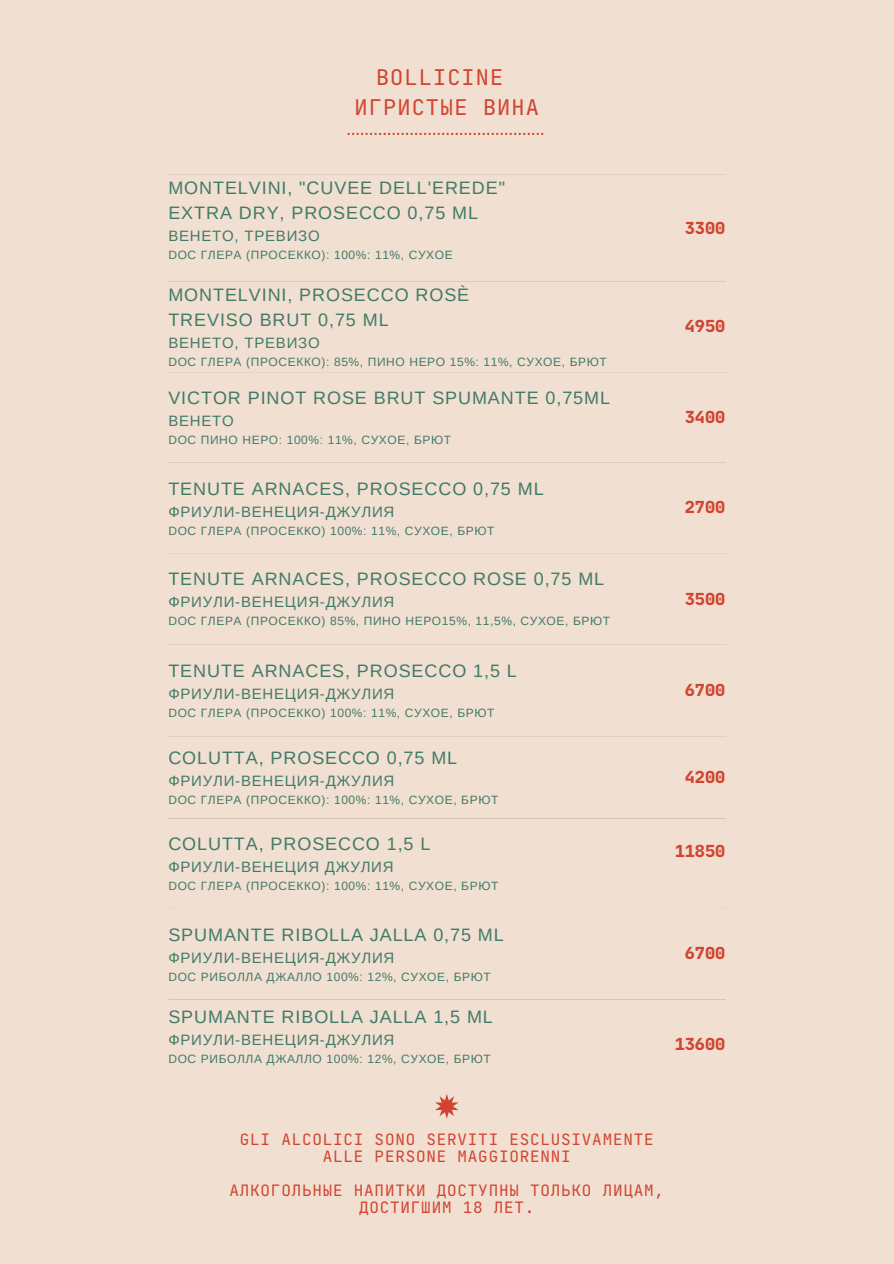
<style>
.page{position:relative;width:894px;height:1264px;background:#fff}
.page>*{position:absolute;margin:0;border:0;box-sizing:border-box;transform-origin:0 0}
.t1{font:21.9px/30.3px "Jet Brains Mono";letter-spacing:.05em;color:#d14430}
.t2{font:18px "Arimo";letter-spacing:.05em;color:#417b68}
.t3{font:800 expanded 16.8px "Jet Brains Mono";color:#d14430}
.t4{font:15.9px/16.8px "Jet Brains Mono";letter-spacing:.05em;color:#d14430;text-align:center}
.t5{font:15px "Arimo";letter-spacing:.05em;color:#417b68}
.t6{font:12px "Arimo";letter-spacing:.05em;color:#417b68}
</style>
<div class="page">
<div style="left:0;top:0;width:893px;height:1263px;background:#f1dfd1"></div>
<svg style="left:435px;top:1094px;width:23px;height:24px"></svg>
<svg style="left:347px;top:133px;width:196px;height:2px"></svg>
<h1 class="t1" style="left:354px;top:62px;width:186px;text-indent:21px">BOLLICINE<br>ИГРИСТЫЕ ВИНА</h1>
<p class="t2" style="left:168px;top:178px;width:338px">MONTELVINI, "CUVEE DELL'EREDE"</p>
<p class="t2" style="left:168px;top:203px;width:311px">EXTRA DRY, PROSECCO 0,75 ML</p>
<p class="t5" style="left:168px;top:228px;width:153px">ВЕНЕТО, ТРЕВИЗО</p>
<p class="t6" style="left:168px;top:248px;width:286px">DOC ГЛЕРА (ПРОСЕККО): 100%: 11%, СУХОЕ</p>
<p class="t2" style="left:168px;top:285px;width:302px">MONTELVINI, PROSECCO ROSÈ</p>
<p class="t2" style="left:168px;top:310px;width:222px">TREVISO BRUT 0,75 ML</p>
<p class="t5" style="left:168px;top:334px;width:153px">ВЕНЕТО, ТРЕВИЗО</p>
<p class="t6" style="left:168px;top:355px;width:440px">DOC ГЛЕРА (ПРОСЕККО): 85%, ПИНО НЕРО 15%: 11%, СУХОЕ, БРЮТ</p>
<p class="t2" style="left:168px;top:388px;width:443px">VICTOR PINOT ROSE BRUT SPUMANTE 0,75ML</p>
<p class="t5" style="left:168px;top:413px;width:67px">ВЕНЕТО</p>
<p class="t6" style="left:168px;top:433px;width:284px">DOC ПИНО НЕРО: 100%: 11%, СУХОЕ, БРЮТ</p>
<p class="t2" style="left:168px;top:478px;width:376px">TENUTE ARNACES, PROSECCO 0,75 ML</p>
<p class="t5" style="left:168px;top:503px;width:227px">ФРИУЛИ-ВЕНЕЦИЯ-ДЖУЛИЯ</p>
<p class="t6" style="left:168px;top:524px;width:327px">DOC ГЛЕРА (ПРОСЕККО) 100%: 11%, СУХОЕ, БРЮТ</p>
<p class="t2" style="left:168px;top:569px;width:437px">TENUTE ARNACES, PROSECCO ROSE 0,75 ML</p>
<p class="t5" style="left:168px;top:593px;width:227px">ФРИУЛИ-ВЕНЕЦИЯ-ДЖУЛИЯ</p>
<p class="t6" style="left:168px;top:614px;width:443px">DOC ГЛЕРА (ПРОСЕККО) 85%, ПИНО НЕРО15%, 11,5%, СУХОЕ, БРЮТ</p>
<p class="t2" style="left:168px;top:660px;width:350px">TENUTE ARNACES, PROSECCO 1,5 L</p>
<p class="t5" style="left:168px;top:685px;width:227px">ФРИУЛИ-ВЕНЕЦИЯ-ДЖУЛИЯ</p>
<p class="t6" style="left:168px;top:706px;width:327px">DOC ГЛЕРА (ПРОСЕККО) 100%: 11%, СУХОЕ, БРЮТ</p>
<p class="t2" style="left:168px;top:748px;width:290px">COLUTTA, PROSECCO 0,75 ML</p>
<p class="t5" style="left:168px;top:772px;width:227px">ФРИУЛИ-ВЕНЕЦИЯ-ДЖУЛИЯ</p>
<p class="t6" style="left:168px;top:793px;width:331px">DOC ГЛЕРА (ПРОСЕККО): 100%: 11%, СУХОЕ, БРЮТ</p>
<p class="t2" style="left:168px;top:833px;width:263px">COLUTTA, PROSECCO 1,5 L</p>
<p class="t5" style="left:168px;top:858px;width:227px">ФРИУЛИ-ВЕНЕЦИЯ ДЖУЛИЯ</p>
<p class="t6" style="left:168px;top:879px;width:331px">DOC ГЛЕРА (ПРОСЕККО): 100%: 11%, СУХОЕ, БРЮТ</p>
<p class="t2" style="left:168px;top:924px;width:337px">SPUMANTE RIBOLLA JALLA 0,75 ML</p>
<p class="t5" style="left:168px;top:949px;width:227px">ФРИУЛИ-ВЕНЕЦИЯ-ДЖУЛИЯ</p>
<p class="t6" style="left:168px;top:969px;width:324px">DOC РИБОЛЛА ДЖАЛЛО 100%: 12%, СУХОЕ, БРЮТ</p>
<p class="t2" style="left:168px;top:1006px;width:326px">SPUMANTE RIBOLLA JALLA 1,5 ML</p>
<p class="t5" style="left:168px;top:1031px;width:227px">ФРИУЛИ-ВЕНЕЦИЯ-ДЖУЛИЯ</p>
<p class="t6" style="left:168px;top:1052px;width:324px">DOC РИБОЛЛА ДЖАЛЛО 100%: 12%, СУХОЕ, БРЮТ</p>
<p class="t3" style="left:684px;top:217px;width:42px">3300</p>
<p class="t3" style="left:684px;top:316px;width:42px">4950</p>
<p class="t3" style="left:684px;top:406px;width:42px">3400</p>
<p class="t3" style="left:684px;top:496px;width:42px">2700</p>
<p class="t3" style="left:684px;top:588px;width:42px">3500</p>
<p class="t3" style="left:684px;top:679px;width:42px">6700</p>
<p class="t3" style="left:684px;top:766px;width:42px">4200</p>
<p class="t3" style="left:674px;top:840px;width:52px">11850</p>
<p class="t3" style="left:684px;top:942px;width:42px">6700</p>
<p class="t3" style="left:674px;top:1033px;width:52px">13600</p>
<p class="t4" style="left:240px;top:1131px;width:415px">GLI ALCOLICI SONO SERVITI ESCLUSIVAMENTE<br>ALLE PERSONE MAGGIORENNI</p>
<p class="t4" style="left:229px;top:1181px;width:436px">АЛКОГОЛЬНЫЕ НАПИТКИ ДОСТУПНЫ ТОЛЬКО ЛИЦАМ,<br>ДОСТИГШИМ 18 ЛЕТ.</p>
</div>
